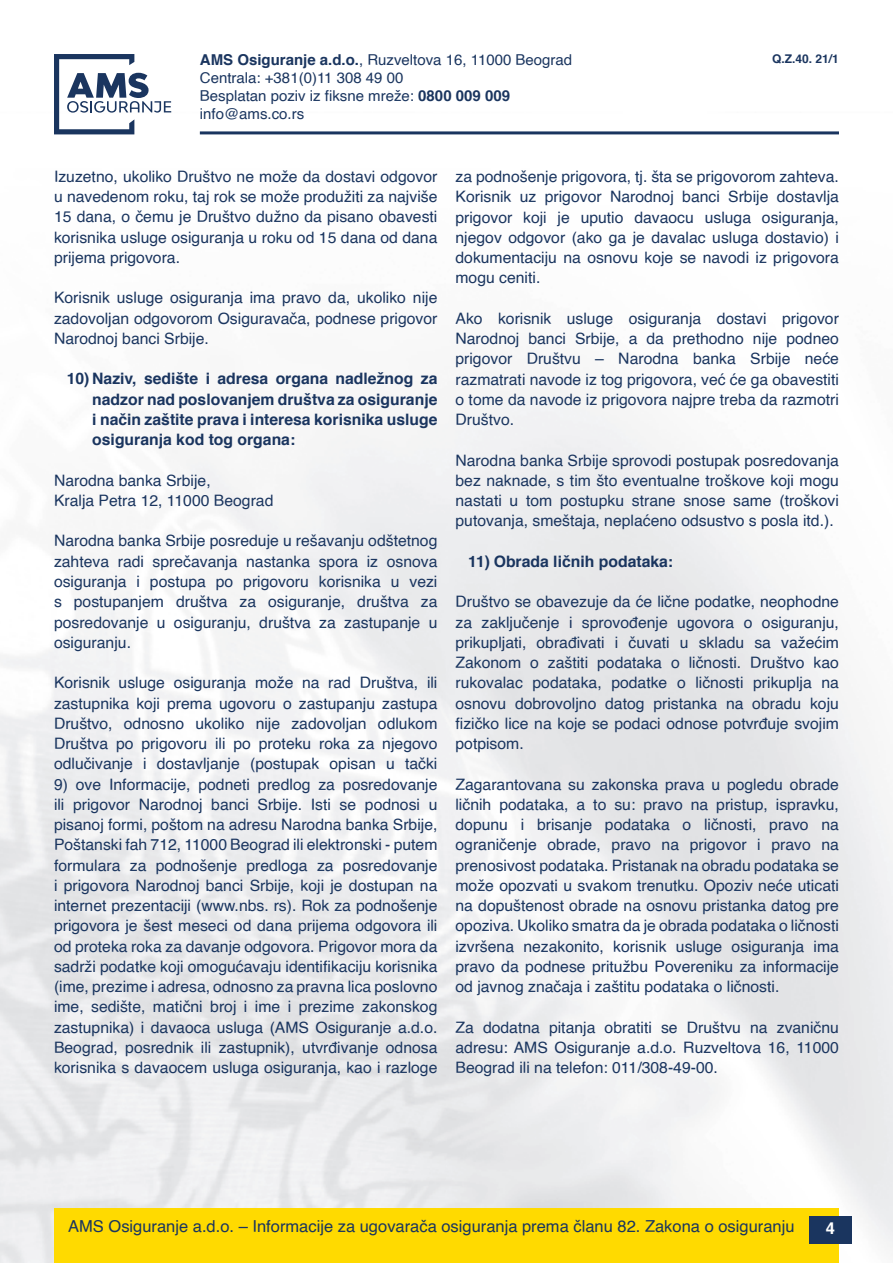
<style>
.page{position:relative;width:893px;height:1263px;background:#fff}
.page>*{position:absolute;margin:0;border:0;box-sizing:border-box;transform-origin:0 0}
.t1{font:16.5px "Helvetica";color:#1a355f}
.t2{font:700 16.5px "Helvetica";color:#fff}
.t3{font:15.75px/20.2px "Helvetica";color:#1a355f;text-align:justify}
.t4{font:700 15.75px/20.2px "Helvetica";color:#1a355f;text-align:justify}
.t5{font:15px/18px "Helvetica";color:#1a355f}
.t6{font:700 12px "Helvetica";color:#1a355f}
.s1{font-weight:700}
</style>
<div class="page">
<img style="left:0;top:101px;width:893px;height:1162px">
<div style="left:54px;top:1209px;width:785px;height:54px;background:#ffda00"></div>
<div style="left:809px;top:1217px;width:42px;height:27px;background:#1a355f"></div>
<hr style="left:200px;top:131px;width:639px;height:3px;background:#1a355f">
<svg style="left:54px;top:54px;width:117px;height:80px"></svg>
<p class="t5" style="left:200px;top:51px;width:374px"><span class="s1">AMS Osiguranje a.d.o.</span>, Ruzveltova 16, 11000 Beograd</p>
<p class="t6" style="left:772px;top:49px;width:68px">Q.Z.40. 21/1</p>
<p class="t5" style="left:200px;top:69px;width:312px">Centrala: +381(0)11 308 49 00<br>Besplatan poziv iz fiksne mreže: <span class="s1">0800 009 009 </span>info@ams.co.rs</p>
<p class="t3" style="left:54px;top:167px;width:385px">Izuzetno, ukoliko Društvo ne može da dostavi odgovor u navedenom roku, taj rok se može produžiti za najviše 15 dana, o čemu je Društvo dužno da pisano obavesti korisnika usluge osiguranja u roku od 15 dana od dana prijema prigovora.</p>
<p class="t3" style="left:54px;top:288px;width:385px">Korisnik usluge osiguranja ima pravo da, ukoliko nije zadovolјan odgovorom Osiguravača, podnese prigovor Narodnoj banci Srbije.</p>
<p class="t4" style="left:92px;top:369px;width:347px;text-indent:-26px">10) Naziv, sedište i adresa organa nadležnog za nadzor nad poslovanjem društva za osiguranje i način zaštite prava i interesa korisnika usluge osiguranja kod tog organa:</p>
<p class="t3" style="left:54px;top:470px;width:221px">Narodna banka Srbije,<br>Kralјa Petra 12, 11000 Beograd</p>
<p class="t3" style="left:54px;top:531px;width:385px">Narodna banka Srbije posreduje u rešavanju odštetnog zahteva radi sprečavanja nastanka spora iz osnova osiguranja i postupa po prigovoru korisnika u vezi s postupanjem društva za osiguranje, društva za posredovanje u osiguranju, društva za zastupanje u osiguranju.</p>
<p class="t3" style="left:54px;top:673px;width:385px">Korisnik usluge osiguranja može na rad Društva, ili zastupnika koji prema ugovoru o zastupanju zastupa Društvo, odnosno ukoliko nije zadovolјan odlukom Društva po prigovoru ili po proteku roka za njegovo odlučivanje i dostavlјanje (postupak opisan u tački</p>
<p class="t3" style="left:54px;top:774px;width:385px">9) ove Informacije, podneti predlog za posredovanje ili prigovor Narodnoj banci Srbije. Isti se podnosi u pisanoj formi, poštom na adresu Narodna banka Srbije, Poštanski fah 712, 11000 Beograd ili elektronski - putem formulara za podnošenje predloga za posredovanje i prigovora Narodnoj banci Srbije, koji je dostupan na internet prezentaciji (www.nbs. rs). Rok za podnošenje prigovora je šest meseci od dana prijema odgovora ili od proteka roka za davanje odgovora. Prigovor mora da sadrži podatke koji omogućavaju identifikaciju korisnika (ime, prezime i adresa, odnosno za pravna lica poslovno ime, sedište, matični broj i ime i prezime zakonskog zastupnika) i davaoca usluga (AMS Osiguranje a.d.o.<br>Beograd, posrednik ili zastupnik), utvrđivanje odnosa korisnika s davaocem usluga osiguranja, kao i razloge</p>
<p class="t3" style="left:455px;top:167px;width:385px">za podnošenje prigovora, tj. šta se prigovorom zahteva.<br>Korisnik uz prigovor Narodnoj banci Srbije dostavlјa prigovor koji je uputio davaocu usluga osiguranja, njegov odgovor (ako ga je davalac usluga dostavio) i dokumentaciju na osnovu koje se navodi iz prigovora mogu ceniti.</p>
<p class="t3" style="left:455px;top:309px;width:385px">Ako korisnik usluge osiguranja dostavi prigovor Narodnoj banci Srbije, a da prethodno nije podneo prigovor Društvu – Narodna banka Srbije neće razmatrati navode iz tog prigovora, već će ga obavestiti o tome da navode iz prigovora najpre treba da razmotri Društvo.</p>
<p class="t3" style="left:455px;top:450px;width:385px">Narodna banka Srbije sprovodi postupak posredovanja bez naknade, s tim što eventualne troškove koji mogu nastati u tom postupku strane snose same (troškovi putovanja, smeštaja, neplaćeno odsustvo s posla itd.).</p>
<p class="t4" style="left:468px;top:551px;width:206px">11) Obrada ličnih podataka:</p>
<p class="t3" style="left:455px;top:592px;width:385px">Društvo se obavezuje da će lične podatke, neophodne za zaklјučenje i sprovođenje ugovora o osiguranju, prikuplјati, obrađivati i čuvati u skladu sa važećim Zakonom o zaštiti podataka o ličnosti. Društvo kao rukovalac podataka, podatke o ličnosti prikuplјa na osnovu dobrovolјno datog pristanka na obradu koju fizičko lice na koje se podaci odnose potvrđuje svojim potpisom.</p>
<p class="t3" style="left:455px;top:774px;width:385px">Zagarantovana su zakonska prava u pogledu obrade ličnih podataka, a to su: pravo na pristup, ispravku, dopunu i brisanje podataka o ličnosti, pravo na ograničenje obrade, pravo na prigovor i pravo na prenosivost podataka. Pristanak na obradu podataka se može opozvati u svakom trenutku. Opoziv neće uticati na dopuštenost obrade na osnovu pristanka datog pre opoziva. Ukoliko smatra da je obrada podataka o ličnosti izvršena nezakonito, korisnik usluge osiguranja ima pravo da podnese pritužbu Povereniku za informacije od javnog značaja i zaštitu podataka o ličnosti.</p>
<p class="t3" style="left:455px;top:1017px;width:385px">Za dodatna pitanja obratiti se Društvu na zvaničnu adresu: AMS Osiguranje a.d.o. Ruzveltova 16, 11000<br>Beograd ili na telefon: 011/308-49-00.</p>
<p class="t1" style="left:68px;top:1214px;width:728px">AMS Osiguranje a.d.o. – Informacije za ugovarača osiguranja prema članu 82. Zakona o osiguranju</p>
<p class="t2" style="left:826px;top:1215px;width:11px">4</p>
</div>
